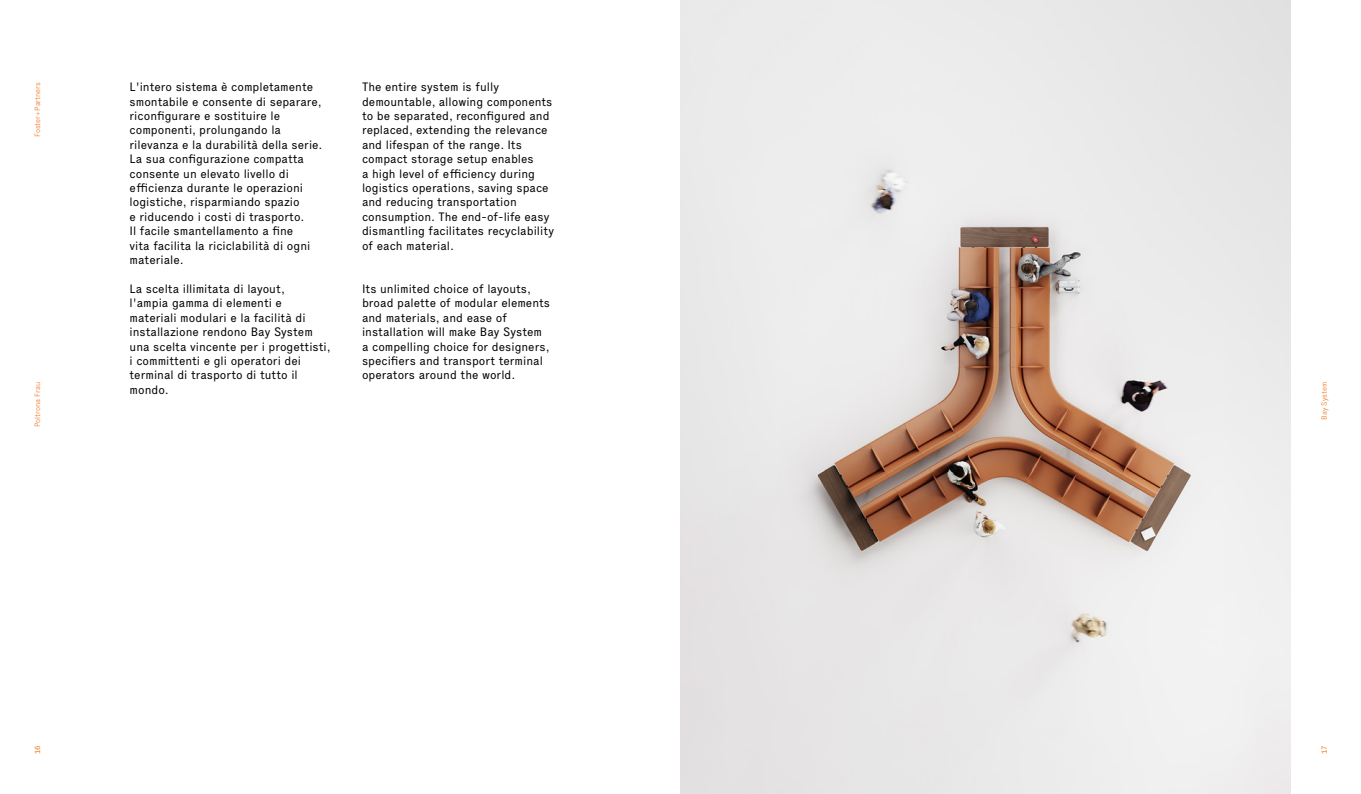
<style>
.page{position:relative;width:1361px;height:794px;background:#fff}
.page>*{position:absolute;margin:0;border:0;box-sizing:border-box;transform-origin:0 0}
.t1{font:12px/14.4px "Executive";color:#000}
.t2{font:300 7.5px "Executive";color:#ef7723}
.t3{font:7.5px "Executive";color:#ef7723}
</style>
<div class="page">
<img style="left:680px;top:0;width:610px;height:794px">
<p class="t2" style="left:33px;top:137px;width:57px;rotate:-90deg">Foster+Partners</p>
<p class="t2" style="left:33px;top:427px;width:47px;rotate:-90deg">Poltrona Frau</p>
<p class="t1" style="left:130px;top:80px;width:195px">L'intero sistema è completamente smontabile e consente di separare, riconfigurare e sostituire le componenti, prolungando la rilevanza e la durabilità della serie.<br>La sua configurazione compatta consente un elevato livello di efficienza durante le operazioni logistiche, risparmiando spazio<br>e riducendo i costi di trasporto.<br>Il facile smantellamento a fine<br>vita facilita la riciclabilità di ogni materiale.</p>
<p class="t1" style="left:130px;top:281px;width:203px">La scelta illimitata di layout,<br>l'ampia gamma di elementi e materiali modulari e la facilità di installazione rendono Bay System una scelta vincente per i progettisti, i committenti e gli operatori dei terminal di trasporto di tutto il mondo.</p>
<p class="t1" style="left:362px;top:80px;width:193px">The entire system is fully demountable, allowing components to be separated, reconfigured and replaced, extending the relevance and lifespan of the range. Its compact storage setup enables<br>a high level of efficiency during logistics operations, saving space and reducing transportation consumption. The end-of-life easy dismantling facilitates recyclability of each material.</p>
<p class="t1" style="left:362px;top:281px;width:190px">Its unlimited choice of layouts, broad palette of modular elements and materials, and ease of installation will make Bay System a compelling choice for designers, specifiers and transport terminal operators around the world.</p>
<p class="t2" style="left:1319px;top:420px;width:39px;rotate:-90deg">Bay System</p>
<p class="t3" style="left:33px;top:754px;width:10px;rotate:-90deg">16</p>
<p class="t3" style="left:1319px;top:754px;width:10px;rotate:-90deg">17</p>
</div>
